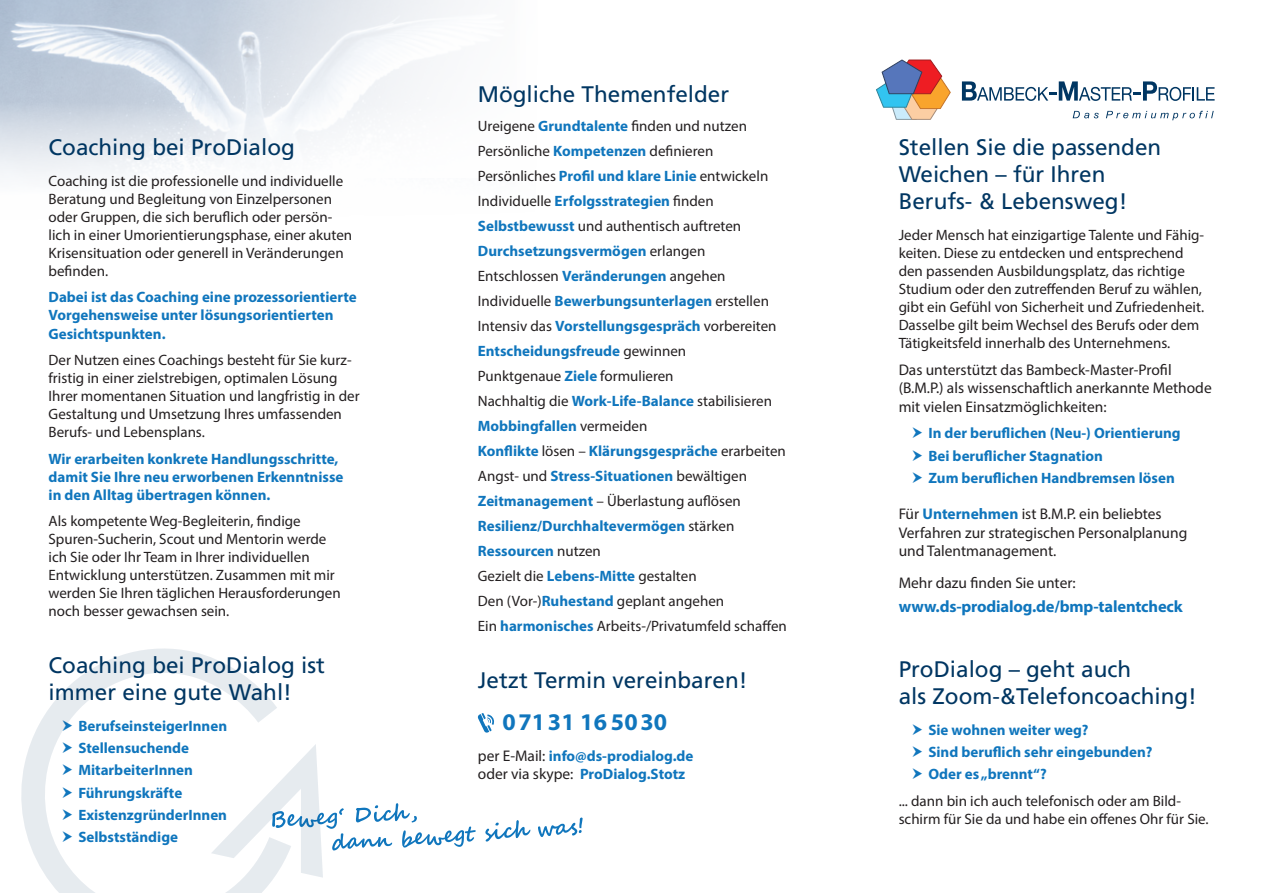
<style>
.page{position:relative;width:1263px;height:893px;background:#fff}
.page>*{position:absolute;margin:0;border:0;box-sizing:border-box;transform-origin:0 0}
.t1{font:700 24px "Myriad Pro";letter-spacing:.01em;color:#1076bd}
.t2{font:22.5px/27px "Frutiger LT Std";color:#003662}
.t3{font:700 16.5px "Myriad Pro";letter-spacing:-.01em;color:#1076bd}
.t4{font:15.45px/18.6px "Myriad Pro";color:#231f20}
.t5{font:15px/18px "Myriad Pro";color:#231f20}
.t6{font:700 15px/18.3px "Myriad Pro";color:#1076bd}
.s1{font-weight:700;color:#1076bd}
.s2{font-weight:400;color:#231f20}
.s3{font-weight:400;font-size:15.45px;color:#231f20}
</style>
<div class="page">
<svg style="left:0;top:0;width:460px;height:177px"></svg>
<svg style="left:485px;top:820px;width:45px;height:21px"></svg>
<svg style="left:538px;top:817px;width:45px;height:20px"></svg>
<svg style="left:21px;top:648px;width:256px;height:245px"></svg>
<svg style="left:211px;top:744px;width:265px;height:134px"></svg>
<svg style="left:876px;top:60px;width:75px;height:60px"></svg>
<svg style="left:962px;top:81px;width:252px;height:20px"></svg>
<svg style="left:1073px;top:111px;width:26px;height:7px"></svg>
<svg style="left:1106px;top:111px;width:108px;height:9px"></svg>
<svg style="left:477px;top:713px;width:17px;height:20px"></svg>
<svg style="left:63px;top:720px;width:9px;height:11px"></svg>
<svg style="left:63px;top:742px;width:9px;height:11px"></svg>
<svg style="left:63px;top:764px;width:9px;height:11px"></svg>
<svg style="left:63px;top:787px;width:9px;height:11px"></svg>
<svg style="left:63px;top:809px;width:9px;height:11px"></svg>
<svg style="left:63px;top:831px;width:9px;height:11px"></svg>
<p class="t2" style="left:49px;top:134px;width:248px">Coaching bei ProDialog</p>
<p class="t5" style="left:49px;top:172px;width:305px">Coaching ist die professionelle und individuelle Beratung und Begleitung von Einzelpersonen oder Gruppen, die sich beruflich oder persön&shy;lich in einer Umorientierungsphase, einer akuten Krisensituation oder generell in Veränderungen befinden.</p>
<p class="t6" style="left:49px;top:288px;width:310px">Dabei ist das Coaching eine prozessorientierte<br>Vorgehensweise unter lösungsorientierten<br>Gesichtspunkten.</p>
<p class="t5" style="left:49px;top:351px;width:313px">Der Nutzen eines Coachings besteht für Sie kurz&shy;fristig in einer zielstrebigen, optimalen Lösung Ihrer momentanen Situation und langfristig in der Gestaltung und Umsetzung Ihres umfassenden Berufs- und Lebensplans.</p>
<p class="t6" style="left:49px;top:449px;width:296px">Wir erarbeiten konkrete Handlungsschritte, damit Sie Ihre neu erworbenen Erkenntnisse in den Alltag übertragen können.</p>
<p class="t5" style="left:49px;top:512px;width:294px">Als kompetente Weg-Begleiterin, findige Spuren-Sucherin, Scout und Mentorin werde ich Sie oder Ihr Team in Ihrer individuellen Entwicklung unterstützen. Zusammen mit mir werden Sie Ihren täglichen Herausforderungen noch besser gewachsen sein.</p>
<p class="t2" style="left:49px;top:652px;width:278px">Coaching bei ProDialog ist immer eine gute Wahl!</p>
<p class="t6" style="left:78px;top:716px;width:150px">BerufseinsteigerInnen</p>
<p class="t6" style="left:78px;top:738px;width:112px">Stellensuchende</p>
<p class="t6" style="left:78px;top:761px;width:116px">MitarbeiterInnen</p>
<p class="t6" style="left:78px;top:783px;width:105px">Führungskräfte</p>
<p class="t6" style="left:78px;top:805px;width:150px">ExistenzgründerInnen</p>
<p class="t6" style="left:78px;top:827px;width:101px">Selbstständige</p>
<p class="t2" style="left:478px;top:81px;width:253px">Mögliche Themenfelder</p>
<p class="t5" style="left:478px;top:117px;width:271px">Ureigene <span class="s1">Grundtalente</span> finden und nutzen</p>
<p class="t5" style="left:478px;top:142px;width:237px">Persönliche <span class="s1">Kompetenzen</span> definieren</p>
<p class="t5" style="left:478px;top:167px;width:292px">Persönliches <span class="s1">Profil und klare Linie</span> entwickeln</p>
<p class="t5" style="left:478px;top:192px;width:237px">Individuelle <span class="s1">Erfolgsstrategien</span> finden</p>
<p class="t5" style="left:478px;top:217px;width:265px"><span class="s1">Selbstbewusst</span> und authentisch auftreten</p>
<p class="t6" style="left:478px;top:241px;width:229px">Durchsetzungsvermögen <span class="s2">erlangen</span></p>
<p class="t5" style="left:478px;top:267px;width:249px">Entschlossen <span class="s1">Veränderungen</span> angehen</p>
<p class="t5" style="left:478px;top:292px;width:293px">Individuelle <span class="s1">Bewerbungsunterlagen</span> erstellen</p>
<p class="t5" style="left:478px;top:317px;width:300px">Intensiv das <span class="s1">Vorstellungsgespräch</span> vorbereiten</p>
<p class="t6" style="left:478px;top:342px;width:210px">Entscheidungsfreude <span class="s2">gewinnen</span></p>
<p class="t5" style="left:478px;top:367px;width:197px">Punktgenaue <span class="s1">Ziele</span> formulieren</p>
<p class="t5" style="left:478px;top:392px;width:296px">Nachhaltig die <span class="s1">Work-Life-Balance</span> stabilisieren</p>
<p class="t6" style="left:478px;top:417px;width:171px">Mobbingfallen <span class="s2">vermeiden</span></p>
<p class="t6" style="left:478px;top:442px;width:309px">Konflikte <span class="s2">lösen –</span> Klärungsgespräche <span class="s2">erarbeiten</span></p>
<p class="t5" style="left:478px;top:467px;width:271px">Angst- und <span class="s1">Stress-Situationen</span> bewältigen</p>
<p class="t5" style="left:478px;top:492px;width:265px"><span class="s1">Zeitmanagement</span> – Überlastung auflösen</p>
<p class="t6" style="left:478px;top:517px;width:258px">Resilienz/Durchhaltevermögen <span class="s2">stärken</span></p>
<p class="t6" style="left:478px;top:542px;width:125px">Ressourcen <span class="s2">nutzen</span></p>
<p class="t5" style="left:478px;top:567px;width:220px">Gezielt die <span class="s1">Lebens-Mitte</span> gestalten</p>
<p class="t5" style="left:478px;top:592px;width:248px">Den (Vor-)<span class="s1">Ruhestand</span> geplant angehen</p>
<p class="t5" style="left:478px;top:617px;width:311px">Ein <span class="s1">harmonisches</span> Arbeits-/Privatumfeld schaffen</p>
<p class="t2" style="left:478px;top:667px;width:271px">Jetzt Termin vereinbaren!</p>
<p class="t1" style="left:502px;top:706px;width:166px">07131 16 5030</p>
<p class="t6" style="left:478px;top:746px;width:217px"><span class="s3">per E-Mail:</span> info@ds-prodialog.de <span class="s3">oder via skype:</span> ProDialog.Stotz</p>
<p class="t2" style="left:899px;top:134px;width:264px">Stellen Sie die passenden<br>Weichen – für Ihren<br>Berufs- &amp; Lebensweg!</p>
<p class="t5" style="left:899px;top:226px;width:307px">Jeder Mensch hat einzigartige Talente und Fähig&shy;keiten. Diese zu entdecken und entsprechend den passenden Ausbildungsplatz, das richtige Studium oder den zutreffenden Beruf zu wählen, gibt ein Gefühl von Sicherheit und Zufriedenheit.<br>Dasselbe gilt beim Wechsel des Berufs oder dem Tätigkeitsfeld innerhalb des Unternehmens.</p>
<p class="t4" style="left:899px;top:360px;width:315px">Das unterstützt das Bambeck-Master-Profil (B.M.P.) als wissenschaftlich anerkannte Methode mit vielen Einsatzmöglichkeiten:</p>
<p class="t6" style="left:928px;top:424px;width:254px">In der beruflichen (Neu-) Orientierung</p>
<p class="t6" style="left:928px;top:446px;width:176px">Bei beruflicher Stagnation</p>
<p class="t6" style="left:928px;top:468px;width:248px">Zum beruflichen Handbremsen lösen</p>
<p class="t4" style="left:899px;top:504px;width:290px">Für <span class="s1">Unternehmen</span> ist B.M.P. ein beliebtes<br>Verfahren zur strategischen Personalplanung und Talentmanagement.</p>
<p class="t4" style="left:899px;top:573px;width:179px">Mehr dazu finden Sie unter:</p>
<p class="t3" style="left:899px;top:595px;width:286px">www.ds-prodialog.de/bmp-talentcheck</p>
<p class="t2" style="left:899px;top:656px;width:300px">ProDialog – geht auch<br>als Zoom-&amp;Telefoncoaching!</p>
<p class="t6" style="left:928px;top:720px;width:162px">Sie wohnen weiter weg?</p>
<p class="t6" style="left:928px;top:742px;width:226px">Sind beruflich sehr eingebunden?</p>
<p class="t6" style="left:928px;top:764px;width:120px">Oder es „brennt“?</p>
<p class="t5" style="left:899px;top:791px;width:311px">... dann bin ich auch telefonisch oder am Bild&shy;schirm für Sie da und habe ein offenes Ohr für Sie.</p>
</div>
